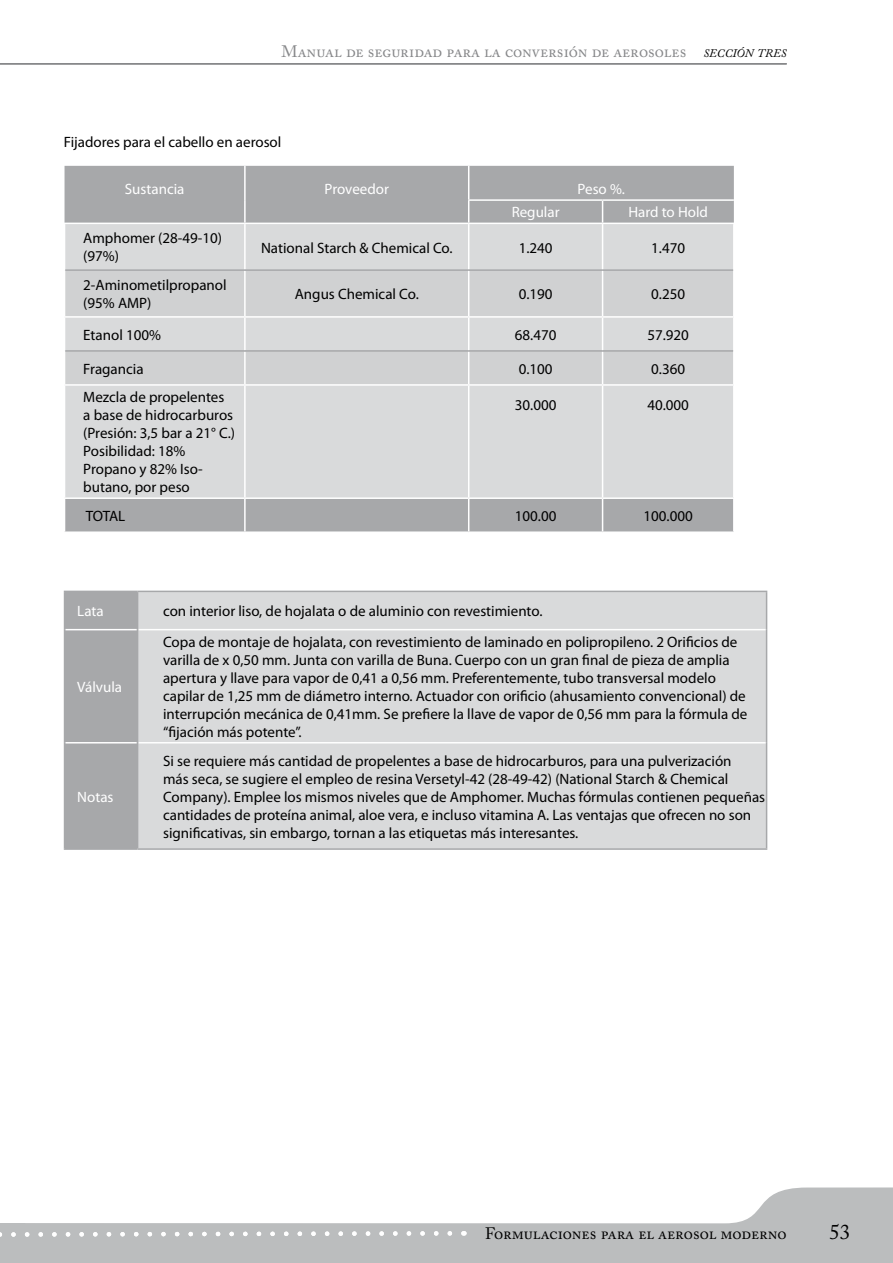
<style>
.page{position:relative;width:893px;height:1263px;background:#fff}
.page>*{position:absolute;margin:0;border:0;box-sizing:border-box;transform-origin:0 0}
.t1{font:21px "Adobe Caslon Pro";color:#000}
.t2{font:16.5px "Adobe Caslon Pro";color:#87888a}
.t3{font:16.5px "Adobe Caslon Pro";letter-spacing:-.005em;color:#000}
.t4{font:15px/18px "Myriad Pro";color:#000}
.t5{font:15px "Myriad Pro";color:#fff}
.s1{font-style:italic;font-size:11.55px;color:#000}
</style>
<div class="page">
<hr style="left:0;top:63px;width:787px;height:2px;background:#87888a">
<svg style="left:454px;top:1187px;width:439px;height:76px;fill:#bbbdbe"></svg>
<div style="left:0;top:1223px;width:454px;height:40px;background:#bbbdbe"></div>
<div style="left:65px;top:166px;width:669px;height:365px;background:#a7a8aa"></div>
<div style="left:65px;top:224px;width:668px;height:273px;background:#d9dadb"></div>
<svg style="left:65px;top:271px;width:668px;height:113px;background:#d2d3d4"></svg>
<hr style="left:244px;top:166px;width:2px;height:34px;background:#fff">
<hr style="left:244px;top:200px;width:2px;height:23px;background:#fff">
<hr style="left:468px;top:166px;width:1px;height:33px;background:#fff">
<hr style="left:468px;top:199px;width:135px;height:2px;background:#fff">
<svg style="left:468px;top:201px;width:1px;height:22px"></svg>
<hr style="left:603px;top:199px;width:131px;height:2px;background:#fff">
<svg style="left:602px;top:201px;width:1px;height:22px"></svg>
<hr style="left:64px;top:223px;width:181px;height:1px;background:#fff">
<hr style="left:245px;top:223px;width:224px;height:1px;background:#fff">
<hr style="left:244px;top:224px;width:2px;height:45px;background:#fff">
<hr style="left:469px;top:223px;width:134px;height:1px;background:#fff">
<hr style="left:468px;top:224px;width:1px;height:45px;background:#fff">
<hr style="left:603px;top:223px;width:132px;height:1px;background:#fff">
<hr style="left:602px;top:224px;width:1px;height:45px;background:#fff">
<hr style="left:733px;top:224px;width:2px;height:46px;background:#fff">
<hr style="left:244px;top:271px;width:2px;height:45px;background:#fff">
<hr style="left:468px;top:271px;width:1px;height:45px;background:#fff">
<hr style="left:602px;top:271px;width:1px;height:45px;background:#fff">
<hr style="left:733px;top:270px;width:2px;height:46px;background:#fff">
<hr style="left:64px;top:316px;width:181px;height:2px;background:#fff">
<hr style="left:245px;top:316px;width:224px;height:2px;background:#fff">
<hr style="left:244px;top:318px;width:2px;height:32px;background:#fff">
<hr style="left:469px;top:316px;width:134px;height:2px;background:#fff">
<hr style="left:468px;top:318px;width:1px;height:32px;background:#fff">
<hr style="left:603px;top:316px;width:132px;height:2px;background:#fff">
<hr style="left:602px;top:318px;width:1px;height:32px;background:#fff">
<hr style="left:733px;top:318px;width:2px;height:33px;background:#fff">
<hr style="left:244px;top:352px;width:2px;height:32px;background:#fff">
<hr style="left:468px;top:352px;width:1px;height:32px;background:#fff">
<hr style="left:602px;top:352px;width:1px;height:32px;background:#fff">
<hr style="left:733px;top:351px;width:2px;height:33px;background:#fff">
<hr style="left:64px;top:384px;width:181px;height:2px;background:#fff">
<hr style="left:245px;top:384px;width:224px;height:2px;background:#fff">
<hr style="left:244px;top:386px;width:2px;height:111px;background:#fff">
<hr style="left:469px;top:384px;width:134px;height:2px;background:#fff">
<hr style="left:468px;top:386px;width:1px;height:111px;background:#fff">
<hr style="left:603px;top:384px;width:132px;height:2px;background:#fff">
<hr style="left:602px;top:386px;width:1px;height:111px;background:#fff">
<hr style="left:733px;top:386px;width:2px;height:111px;background:#fff">
<hr style="left:64px;top:497px;width:181px;height:2px;background:#fff">
<hr style="left:245px;top:497px;width:224px;height:2px;background:#fff">
<hr style="left:244px;top:499px;width:2px;height:32px;background:#fff">
<hr style="left:469px;top:497px;width:134px;height:2px;background:#fff">
<hr style="left:468px;top:499px;width:1px;height:32px;background:#fff">
<hr style="left:603px;top:497px;width:132px;height:2px;background:#fff">
<hr style="left:602px;top:499px;width:1px;height:32px;background:#fff">
<hr style="left:733px;top:499px;width:2px;height:32px;background:#fff">
<hr style="left:65px;top:269px;width:180px;height:2px;background:#a7a8aa">
<hr style="left:245px;top:269px;width:224px;height:2px;background:#a7a8aa">
<hr style="left:469px;top:269px;width:134px;height:2px;background:#a7a8aa">
<hr style="left:603px;top:269px;width:130px;height:2px;background:#a7a8aa">
<hr style="left:65px;top:350px;width:180px;height:2px;background:#a7a8aa">
<hr style="left:245px;top:350px;width:224px;height:2px;background:#a7a8aa">
<hr style="left:469px;top:350px;width:134px;height:2px;background:#a7a8aa">
<hr style="left:603px;top:350px;width:130px;height:2px;background:#a7a8aa">
<div style="left:65px;top:592px;width:72px;height:256px;background:#a7a8aa"></div>
<div style="left:138px;top:592px;width:628px;height:256px;background:#d9dadb"></div>
<hr style="left:65px;top:629px;width:72px;height:1px;background:#fff">
<hr style="left:138px;top:629px;width:628px;height:1px;background:#fff">
<hr style="left:65px;top:742px;width:72px;height:1px;background:#fff">
<hr style="left:138px;top:742px;width:628px;height:1px;background:#fff">
<hr style="left:64px;top:591px;width:74px;height:1px;background:#a7a8aa">
<hr style="left:64px;top:592px;width:1px;height:38px;background:#a7a8aa">
<hr style="left:138px;top:591px;width:629px;height:1px;background:#a7a8aa">
<hr style="left:766px;top:592px;width:1px;height:38px;background:#a7a8aa">
<hr style="left:64px;top:630px;width:1px;height:113px;background:#a7a8aa">
<hr style="left:766px;top:630px;width:1px;height:113px;background:#a7a8aa">
<hr style="left:64px;top:743px;width:1px;height:105px;background:#a7a8aa">
<hr style="left:766px;top:743px;width:1px;height:105px;background:#a7a8aa">
<hr style="left:64px;top:848px;width:74px;height:2px;background:#a7a8aa">
<hr style="left:138px;top:848px;width:629px;height:2px;background:#a7a8aa">
<hr style="left:137px;top:592px;width:1px;height:38px;background:#a7a8aa">
<hr style="left:137px;top:630px;width:1px;height:113px;background:#a7a8aa">
<hr style="left:137px;top:743px;width:1px;height:105px;background:#a7a8aa">
<p class="t2" style="left:282px;top:41px;width:507px">Manual de seguridad para la conversión de aerosoles <span class="s1">SECCIÓN TRES</span></p>
<p class="t4" style="left:64px;top:133px;width:219px">Fijadores para el cabello en aerosol</p>
<p class="t5" style="left:125px;top:180px;width:61px">Sustancia</p>
<p class="t5" style="left:325px;top:180px;width:66px">Proveedor</p>
<p class="t5" style="left:578px;top:180px;width:49px">Peso %.</p>
<p class="t5" style="left:512px;top:203px;width:49px">Regular</p>
<p class="t5" style="left:628px;top:203px;width:81px">Hard to Hold</p>
<p class="t4" style="left:83px;top:229px;width:140px">Amphomer (28-49-10) (97%)</p>
<p class="t4" style="left:261px;top:238px;width:193px">National Starch &amp; Chemical Co.</p>
<p class="t4" style="left:519px;top:238px;width:35px">1.240</p>
<p class="t4" style="left:651px;top:238px;width:35px">1.470</p>
<p class="t4" style="left:83px;top:276px;width:145px">2-Aminometilpropanol (95% AMP)</p>
<p class="t4" style="left:295px;top:285px;width:125px">Angus Chemical Co.</p>
<p class="t4" style="left:519px;top:285px;width:35px">0.190</p>
<p class="t4" style="left:651px;top:285px;width:35px">0.250</p>
<p class="t4" style="left:83px;top:325px;width:79px">Etanol 100%</p>
<p class="t4" style="left:515px;top:326px;width:43px">68.470</p>
<p class="t4" style="left:647px;top:326px;width:43px">57.920</p>
<p class="t4" style="left:83px;top:359px;width:62px">Fragancia</p>
<p class="t4" style="left:519px;top:360px;width:35px">0.100</p>
<p class="t4" style="left:651px;top:360px;width:35px">0.360</p>
<p class="t4" style="left:83px;top:388px;width:153px">Mezcla de propelentes a base de hidrocarburos (Presión: 3,5 bar a 21° C.)<br>Posibilidad: 18%<br>Propano y 82% Iso&shy;butano, por peso</p>
<p class="t4" style="left:515px;top:395px;width:43px">30.000</p>
<p class="t4" style="left:647px;top:395px;width:43px">40.000</p>
<p class="t4" style="left:86px;top:506px;width:41px">TOTAL</p>
<p class="t4" style="left:515px;top:506px;width:43px">100.00</p>
<p class="t4" style="left:644px;top:506px;width:51px">100.000</p>
<p class="t5" style="left:77px;top:602px;width:28px">Lata</p>
<p class="t4" style="left:163px;top:602px;width:381px">con interior liso, de hojalata o de aluminio con revestimiento.</p>
<p class="t5" style="left:77px;top:677px;width:46px">Válvula</p>
<p class="t5" style="left:77px;top:787px;width:38px">Notas</p>
<p class="t4" style="left:163px;top:632px;width:586px">Copa de montaje de hojalata, con revestimiento de laminado en polipropileno. 2 Orificios de varilla de x 0,50 mm. Junta con varilla de Buna. Cuerpo con un gran final de pieza de amplia apertura y llave para vapor de 0,41 a 0,56 mm. Preferentemente, tubo transversal modelo capilar de 1,25 mm de diámetro interno. Actuador con orificio (ahusamiento convencional) de interrupción mecánica de 0,41mm. Se prefiere la llave de vapor de 0,56 mm para la fórmula de “fijación más potente”.</p>
<p class="t4" style="left:163px;top:751px;width:604px">Si se requiere más cantidad de propelentes a base de hidrocarburos, para una pulverización<br>más seca, se sugiere el empleo de resina Versetyl-42 (28-49-42) (National Starch &amp; Chemical Company). Emplee los mismos niveles que de Amphomer. Muchas fórmulas contienen pequeñas cantidades de proteína animal, aloe vera, e incluso vitamina A. Las ventajas que ofrecen no son significativas, sin embargo, tornan a las etiquetas más interesantes.</p>
<p class="t3" style="left:485px;top:1223px;width:303px">Formulaciones para el aerosol moderno</p>
<p class="t1" style="left:829px;top:1219px;width:22px">53</p>
</div>
